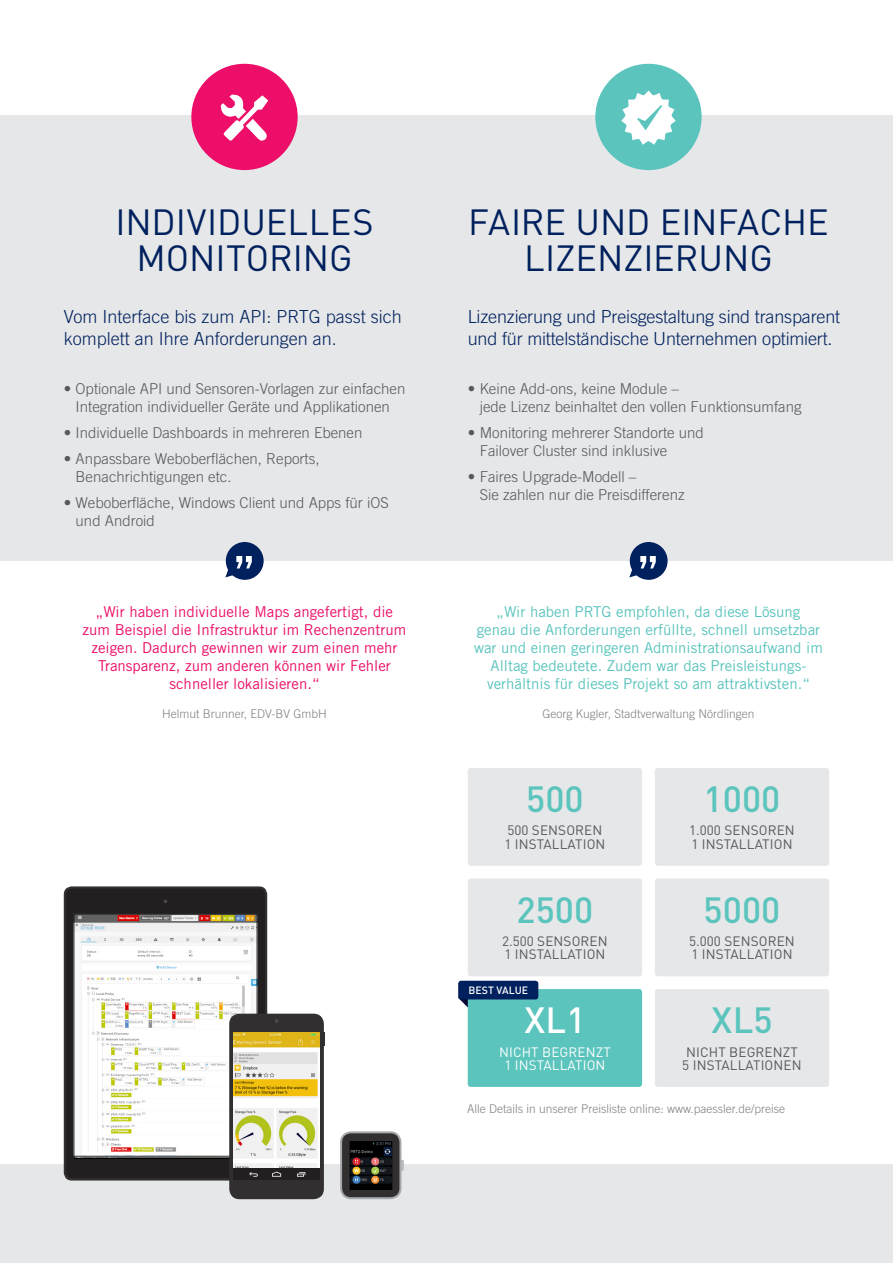
<style>
.page{position:relative;width:893px;height:1263px;background:#fff}
.page>*{position:absolute;margin:0;border:0;box-sizing:border-box;transform-origin:0 0}
.t1{font:36px/36px "DINOT";color:#00215d;text-align:center}
.t2{font:500 36px "DINOT";color:#5ac4bd}
.t3{font:500 36px "DINOT";color:#fff}
.t4{font:300 18px/21.6px "Trade Gothic LT Std";letter-spacing:-.01em;color:#00215d}
.t5{font:300 15px/18px "Trade Gothic LT Std";color:#57585a}
.t6{font:15px/18px "Trade Gothic LT Std";color:#5ac4bd;text-align:center}
.t7{font:15px/18px "Trade Gothic LT Std";color:#ec0e68;text-align:center}
.t8{font:13.5px/13.5px "DINOT";letter-spacing:.01em;color:#57585a}
.t9{font:13.5px/13.5px "DINOT";letter-spacing:.01em;color:#fff;text-align:center}
.t10{font:300 12px "Trade Gothic LT Std";color:#808285}
.t11{font:500 10.5px "DINOT";letter-spacing:.01em;color:#fff}
</style>
<div class="page">
<div style="left:0;top:1165px;width:893px;height:98px;background:#e6e7e9"></div>
<svg style="left:458px;top:998px;width:10px;height:13px"></svg>
<div style="left:468px;top:878px;width:174px;height:98px;background:#e6e7e9;border-radius:3px"></div>
<div style="left:655px;top:989px;width:174px;height:98px;background:#e6e7e9;border-radius:3px"></div>
<div style="left:468px;top:768px;width:174px;height:98px;background:#e6e7e9;border-radius:3px"></div>
<div style="left:655px;top:768px;width:174px;height:98px;background:#e6e7e9;border-radius:3px"></div>
<div style="left:655px;top:878px;width:174px;height:98px;background:#e6e7e9;border-radius:3px"></div>
<div style="left:468px;top:989px;width:174px;height:98px;background:#5ac4bd;border-radius:3px"></div>
<div style="left:458px;top:981px;width:80px;height:18px;background:#00215d;border-radius:3px"></div>
<div style="left:0;top:116px;width:893px;height:445px;background:#e6e7e9"></div>
<div style="left:226px;top:542px;width:38px;height:38px;background:#00215d;border-radius:50%"></div>
<svg style="left:225px;top:556px;width:27px;height:21px"></svg>
<div style="left:630px;top:542px;width:38px;height:38px;background:#00215d;border-radius:50%"></div>
<svg style="left:629px;top:556px;width:27px;height:21px"></svg>
<div style="left:595px;top:64px;width:107px;height:106px;background:#5ac4bd;border-radius:50%"></div>
<svg style="left:621px;top:91px;width:55px;height:54px"></svg>
<div style="left:191px;top:64px;width:107px;height:106px;background:#ec0e68;border-radius:50%"></div>
<svg style="left:220px;top:94px;width:48px;height:47px"></svg>
<div style="left:64px;top:886px;width:203px;height:294px;background:#312f30;border-radius:8px"></div>
<div style="left:66px;top:889px;width:199px;height:289px;background:#231f20;border-radius:6px"></div>
<img style="left:76px;top:916px;width:179px;height:241px">
<svg style="left:401px;top:1160px;width:3px;height:11px"></svg>
<div style="left:341px;top:1132px;width:59px;height:66px;background:#312f30;border-radius:10px"></div>
<div style="left:340px;top:1131px;width:61px;height:68px;border:2px solid #a8a9ad;border-radius:10px"></div>
<svg style="left:349px;top:1141px;width:43px;height:48px"></svg>
<img style="left:350px;top:1141px;width:41px;height:48px">
<div style="left:229px;top:1014px;width:95px;height:185px;background:#312f30;border-radius:10px"></div>
<img style="left:233px;top:1032px;width:87px;height:136px">
<div style="left:233px;top:1168px;width:87px;height:12px;background:#231f20"></div>
<svg style="left:272px;top:1171px;width:9px;height:6px"></svg>
<svg style="left:249px;top:1172px;width:9px;height:5px"></svg>
<svg style="left:297px;top:1172px;width:8px;height:4px"></svg>
<svg style="left:324px;top:1032px;width:1px;height:14px"></svg>
<svg style="left:275px;top:1019px;width:4px;height:4px"></svg>
<h1 class="t1" style="left:115px;top:203px;width:260px">INDIVIDUELLES<br>MONITORING</h1>
<h1 class="t1" style="left:468px;top:203px;width:362px">FAIRE UND EINFACHE<br>LIZENZIERUNG</h1>
<p class="t4" style="left:64px;top:306px;width:340px">Vom Interface bis zum API: PRTG passt sich komplett an Ihre Anforderungen an.</p>
<p class="t4" style="left:468px;top:306px;width:374px">Lizenzierung und Preisgestaltung sind transparent und für mittelständische Unternehmen optimiert.</p>
<p class="t5" style="left:64px;top:380px;width:343px;text-align:center">• Optionale API und Sensoren-Vorlagen zur einfachen<br>Integration individueller Geräte und Applikationen</p>
<p class="t5" style="left:64px;top:424px;width:300px">• Individuelle Dashboards in mehreren Ebenen</p>
<p class="t5" style="left:76px;top:450px;width:245px;text-indent:-12px">• Anpassbare Weboberflächen, Reports,<br>Benachrichtigungen etc.</p>
<p class="t5" style="left:76px;top:493px;width:315px;text-indent:-12px">• Weboberfläche, Windows Client und Apps für iOS und Android</p>
<p class="t7" style="left:83px;top:603px;width:325px">„Wir haben individuelle Maps angefertigt, die zum Beispiel die Infrastruktur im Rechenzentrum zeigen. Dadurch gewinnen wir zum einen mehr Transparenz, zum anderen können wir Fehler schneller lokalisieren.“</p>
<p class="t10" style="left:162px;top:706px;width:166px">Helmut Brunner, EDV-BV GmbH</p>
<p class="t5" style="left:480px;top:380px;width:323px;text-indent:-12px">• Keine Add-ons, keine Module –<br>jede Lizenz beinhaltet den vollen Funktionsumfang</p>
<p class="t5" style="left:480px;top:424px;width:226px;text-indent:-12px">• Monitoring mehrerer Standorte und<br>Failover Cluster sind inklusive</p>
<p class="t5" style="left:480px;top:468px;width:207px;text-indent:-12px">• Faires Upgrade-Modell –<br>Sie zahlen nur die Preisdifferenz</p>
<p class="t6" style="left:497px;top:603px;width:305px">„Wir haben PRTG empfohlen, da diese Lösung</p>
<p class="t6" style="left:474px;top:621px;width:350px">genau die Anforderungen erfüllte, schnell umsetzbar war und einen geringeren Administrationsaufwand im<br>Alltag bedeutete. Zudem war das Preisleistungs-</p>
<p class="t6" style="left:487px;top:675px;width:324px">verhältnis für dieses Projekt so am attraktivsten.“</p>
<p class="t10" style="left:543px;top:706px;width:213px">Georg Kugler, Stadtverwaltung Nördlingen</p>
<p class="t2" style="left:526px;top:776px;width:59px">500</p>
<p class="t8" style="left:507px;top:823px;width:96px">500 SENSOREN</p>
<p class="t8" style="left:504px;top:837px;width:103px">1 INSTALLATION</p>
<p class="t2" style="left:517px;top:887px;width:78px">2500</p>
<p class="t8" style="left:502px;top:934px;width:107px">2.500 SENSOREN<br>1 INSTALLATION</p>
<p class="t11" style="left:468px;top:984px;width:61px">BEST VALUE</p>
<p class="t2" style="left:704px;top:776px;width:78px">1000</p>
<p class="t8" style="left:689px;top:823px;width:107px">1.000 SENSOREN<br>1 INSTALLATION</p>
<p class="t2" style="left:704px;top:887px;width:78px">5000</p>
<p class="t8" style="left:689px;top:934px;width:107px">5.000 SENSOREN<br>1 INSTALLATION</p>
<p class="t3" style="left:524px;top:997px;width:63px">XL1</p>
<p class="t9" style="left:499px;top:1045px;width:113px">NICHT BEGRENZT<br>1 INSTALLATION</p>
<p class="t10" style="left:467px;top:1101px;width:319px">Alle Details in unserer Preisliste online: www.paessler.de/preise</p>
<p class="t2" style="left:711px;top:997px;width:63px">XL5</p>
<p class="t8" style="left:682px;top:1045px;width:121px">NICHT BEGRENZT<br>5 INSTALLATIONEN</p>
</div>
